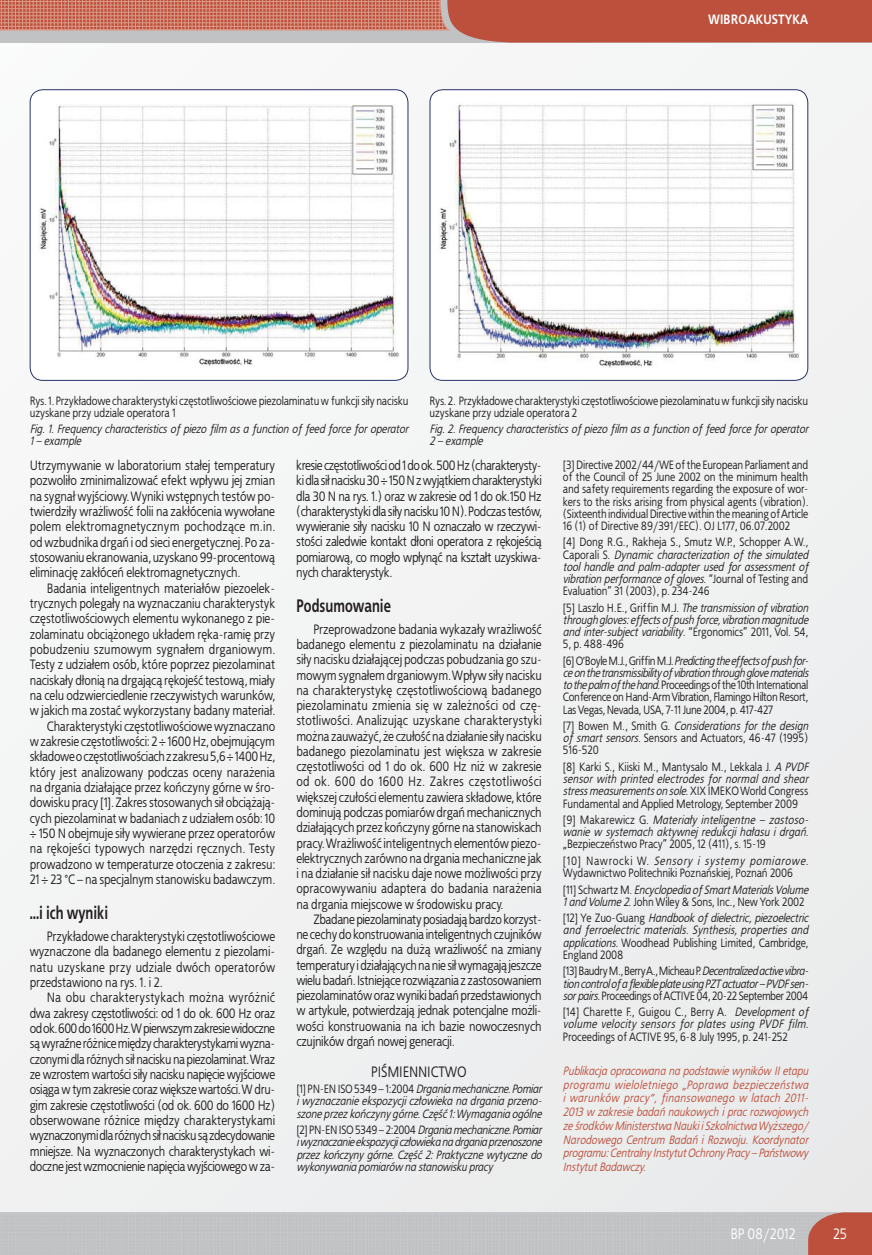
<style>
.page{position:relative;width:872px;height:1255px;background:#fff}
.page>*{position:absolute;margin:0;border:0;box-sizing:border-box;transform-origin:0 0}
.t1{font:700 18px "EFN Bureau";color:#231f20;scale:.85 1}
.t2{font:15px "EFN Bureau";color:#231f20}
.t3{font:15px "EFN Bureau";color:#fff}
.t4{font:13.5px/15.3px "EFN Bureau";color:#231f20;text-align:justify}
.t5{font:700 13.5px "EFN Bureau";color:#fff}
.t6{font:12px/12.1px "EFN Bureau";color:#231f20;text-align:justify}
.t7{font:italic 12px/12.1px "EFN Bureau";color:#231f20;text-align:justify}
.t8{font:italic 12px/13.6px "EFN Bureau";letter-spacing:-.005em;color:#bc503c;text-align:justify}
.s1{font-style:normal}
.s2{font-style:italic}
</style>
<div class="page">
<div style="left:0;top:0;width:872px;height:1254px;background:#f1f1f2"></div>
<div style="left:30px;top:90px;width:378px;height:290px;background:#fff;border-radius:13px"></div>
<div style="left:30px;top:89px;width:378px;height:292px;border:1px solid #273367;border-radius:13px"></div>
<div style="left:430px;top:90px;width:377px;height:290px;background:#fff;border-radius:13px"></div>
<div style="left:429px;top:89px;width:379px;height:292px;border:1px solid #273367;border-radius:13px"></div>
<img style="left:38px;top:104px;width:361px;height:261px">
<img style="left:438px;top:104px;width:361px;height:263px">
<svg style="left:0;top:0;width:872px;height:43px;background:#c27060"></svg>
<svg style="left:808px;top:1212px;width:64px;height:42px;background:#bc5b49"></svg>
<p class="t5" style="left:708px;top:15px;width:102px">WIBROAKUSTYKA</p>
<p class="t6" style="left:30px;top:395px;width:380px">Rys. 1. Przyk³adowe charakterystyki czêstotliwościowe piezolaminatu w funkcji si³y nacisku uzyskane przy udziale operatora 1</p>
<p class="t7" style="left:30px;top:423px;width:380px">Fig. 1. Frequency characteristics of piezo film as a function of feed force for operator<br>1 – example</p>
<p class="t6" style="left:429px;top:395px;width:380px">Rys. 2. Przyk³adowe charakterystyki czêstotliwościowe piezolaminatu w funkcji si³y nacisku uzyskane przy udziale operatora 2</p>
<p class="t7" style="left:429px;top:423px;width:380px">Fig. 2. Frequency characteristics of piezo film as a function of feed force for operator<br>2 – example</p>
<p class="t4" style="left:30px;top:458px;width:247px">Utrzymywanie w laboratorium sta³ej temperatury pozwoli³o zminimalizowaæ efekt wp³ywu jej zmian na sygna³ wyjściowy. Wyniki wstêpnych testów po&shy;twierdzi³y wra¿liwośæ folii na zak³ócenia wywo³ane polem elektromagnetycznym pochodz¹ce m.in. od wzbudnika drgañ i od sieci energetycznej. Po za&shy;stosowaniu ekranowania, uzyskano 99-procentow¹ eliminacjê zak³óceñ elektromagnetycznych.</p>
<p class="t4" style="left:30px;top:580px;width:247px;text-align:right">Badania inteligentnych materia³ów piezoelek&shy;trycznych polega³y na wyznaczaniu charakterystyk czêstotliwościowych elementu wykonanego z pie&shy;zolaminatu obci¹¿onego uk³adem rêka-ramiê przy pobudzeniu szumowym sygna³em drganiowym.<br>Testy z udzia³em osób, które poprzez piezolaminat naciska³y d³oni¹ na drgaj¹c¹ rêkojeśæ testow¹, mia³y na celu odzwierciedlenie rzeczywistych warunków, w jakich ma zostaæ wykorzystany badany materia³.<br>Charakterystyki czêstotliwościowe wyznaczano<br>w zakresie czêstotliwości: 2 ÷ 1600 Hz, obejmuj¹cym sk³adowe o czêstotliwościach z zakresu 5,6 ÷ 1400 Hz, który jest analizowany podczas oceny nara¿enia na drgania dzia³aj¹ce przez koñczyny górne w śro&shy;dowisku pracy [1]. Zakres stosowanych si³ obci¹¿aj¹- cych piezolaminat w badaniach z udzia³em osób: 10 ÷ 150 N obejmuje si³y wywierane przez operatorów na rêkojeści typowych narzêdzi rêcznych. Testy prowadzono w temperaturze otoczenia z zakresu:<br>21 ÷ 23 °C – na specjalnym stanowisku badawczym.</p>
<h1 class="t1" style="left:30px;top:901px;width:94px">…i ich wyniki</h1>
<p class="t4" style="left:30px;top:929px;width:247px;text-indent:17px">Przyk³adowe charakterystyki czêstotliwościowe wyznaczone dla badanego elementu z piezolami&shy;natu uzyskane przy udziale dwóch operatorów przedstawiono na rys. 1. i 2.</p>
<p class="t4" style="left:30px;top:990px;width:247px;text-indent:17px">Na obu charakterystykach mo¿na wyró¿niæ dwa zakresy czêstotliwości: od 1 do ok. 600 Hz oraz od ok. 600 do 1600 Hz. W pierwszym zakresie widoczne s¹ wyraźne ró¿nice miêdzy charakterystykami wyzna&shy;czonymi dla ró¿nych si³ nacisku na piezolaminat. Wraz ze wzrostem wartości si³y nacisku napiêcie wyjściowe osi¹ga w tym zakresie coraz wiêksze wartości. W dru&shy;gim zakresie czêstotliwości (od ok. 600 do 1600 Hz) obserwowane ró¿nice miêdzy charakterystykami wyznaczonymi dla ró¿nych si³ nacisku s¹ zdecydowanie mniejsze. Na wyznaczonych charakterystykach wi&shy;doczne jest wzmocnienie napiêcia wyjściowego w za-</p>
<p class="t4" style="left:296px;top:458px;width:247px">kresie czêstotliwości od 1 do ok. 500 Hz (charakterysty&shy;ki dla si³ nacisku 30 ÷ 150 N z wyj¹tkiem charakterystyki dla 30 N na rys. 1.) oraz w zakresie od 1 do ok.150 Hz (charakterystyki dla si³y nacisku 10 N). Podczas testów, wywieranie si³y nacisku 10 N oznacza³o w rzeczywi&shy;stości zaledwie kontakt d³oni operatora z rêkojeści¹ pomiarow¹, co mog³o wp³yn¹æ na kszta³t uzyskiwa&shy;nych charakterystyk.</p>
<h1 class="t1" style="left:296px;top:594px;width:113px">Podsumowanie</h1>
<p class="t4" style="left:296px;top:622px;width:247px;text-indent:17px">Przeprowadzone badania wykaza³y wra¿liwośæ badanego elementu z piezolaminatu na dzia³anie si³y nacisku dzia³aj¹cej podczas pobudzania go szu&shy;mowym sygna³em drganiowym. Wp³yw si³y nacisku na charakterystykê czêstotliwościow¹ badanego piezolaminatu zmienia siê w zale¿ności od czê&shy;stotliwości. Analizuj¹c uzyskane charakterystyki mo¿na zauwa¿yæ, ¿e czu³ośæ na dzia³anie si³y nacisku badanego piezolaminatu jest wiêksza w zakresie czêstotliwości od 1 do ok. 600 Hz ni¿ w zakresie od ok. 600 do 1600 Hz. Zakres czêstotliwości wiêkszej czu³ości elementu zawiera sk³adowe, które dominuj¹ podczas pomiarów drgañ mechanicznych dzia³aj¹cych przez koñczyny górne na stanowiskach pracy. Wra¿liwośæ inteligentnych elementów piezo&shy;elektrycznych zarówno na drgania mechaniczne jak i na dzia³anie si³ nacisku daje nowe mo¿liwości przy opracowywaniu adaptera do badania nara¿enia na drgania miejscowe w środowisku pracy.</p>
<p class="t4" style="left:296px;top:911px;width:247px;text-indent:17px">Zbadane piezolaminaty posiadaj¹ bardzo korzyst&shy;ne cechy do konstruowania inteligentnych czujników drgañ. Ze wzglêdu na du¿¹ wra¿liwośæ na zmiany temperatury i dzia³aj¹cych na nie si³ wymagaj¹ jeszcze wielu badañ. Istniej¹ce rozwi¹zania z zastosowaniem piezolaminatów oraz wyniki badañ przedstawionych w artykule, potwierdzaj¹ jednak potencjalne mo¿li&shy;wości konstruowania na ich bazie nowoczesnych czujników drgañ nowej generacji.</p>
<p class="t2" style="left:371px;top:1062px;width:97px">PIŚMIENNICTWO</p>
<p class="t7" style="left:296px;top:1083px;width:247px"><span class="s1">[1] PN-EN ISO 5349 – 1:2004</span> Drgania mechaniczne. Pomiar i wyznaczanie ekspozycji cz³owieka na drgania przeno&shy;szone przez koñczyny górne. Czêśæ 1: Wymagania ogólne</p>
<p class="t7" style="left:296px;top:1124px;width:247px"><span class="s1">[2] PN-EN ISO 5349 – 2:2004</span> Drgania mechaniczne. Pomiar i wyznaczanie ekspozycji cz³owieka na drgania przenoszone przez koñczyny górne. Czêśæ 2: Praktyczne wytyczne do wykonywania pomiarów na stanowisku pracy</p>
<p class="t6" style="left:563px;top:459px;width:247px">[3] Directive 2002/44/WE of the European Parliament and of the Council of 25 June 2002 on the minimum health and safety requirements regarding the exposure of wor&shy;kers to the risks arising from physical agents (vibration). (Sixteenth individual Directive within the meaning of Article 16 (1) of Directive 89/391/EEC). OJ L177, 06.07.2002</p>
<p class="t7" style="left:563px;top:536px;width:247px"><span class="s1">[4] Dong R.G., Rakheja S., Smutz W.P., Schopper A.W., Caporali S.</span> Dynamic characterization of the simulated tool handle and palm-adapter used for assessment of vibration performance of gloves<span class="s1">. “Journal of Testing and Evaluation” 31 (2003), p. 234-246</span></p>
<p class="t7" style="left:563px;top:601px;width:247px"><span class="s1">[5] Laszlo H.E., Griffin M.J.</span> The transmission of vibration through gloves: effects of push force, vibration magnitude and inter-subject variability<span class="s1">. “Ergonomics” 2011, Vol. 54, 5, p. 488-496</span></p>
<p class="t6" style="left:563px;top:655px;width:247px">[6] O’Boyle M.J., Griffin M.J. <span class="s2">Predicting the effects of push for&shy;ce on the transmissibility of vibration through glove materials to the palm of the hand</span>. Proceedings of the 10th International Conference on Hand-Arm Vibration, Flamingo Hilton Resort, Las Vegas, Nevada, USA, 7-11 June 2004, p. 417-427</p>
<p class="t6" style="left:563px;top:720px;width:247px">[7] Bowen M., Smith G. <span class="s2">Considerations for the design of smart sensors</span>. Sensors and Actuators, 46-47 (1995)<br>516-520</p>
<p class="t6" style="left:563px;top:761px;width:247px">[8] Karki S., Kiiski M., Mantysalo M., Lekkala J. <span class="s2">A PVDF sensor with printed electrodes for normal and shear stress measurements on sole.</span> XIX IMEKO World Congress Fundamental and Applied Metrology, September 2009</p>
<p class="t7" style="left:563px;top:814px;width:247px"><span class="s1">[9] Makarewicz G.</span> Materia³y inteligentne – zastoso&shy;wanie w systemach aktywnej redukcji ha³asu i drgañ<span class="s1">. „Bezpieczeñstwo Pracy” 2005, 12 (411), s. 15-19</span></p>
<p class="t6" style="left:563px;top:855px;width:247px">[10] Nawrocki W. <span class="s2">Sensory i systemy pomiarowe</span>.<br>Wydawnictwo Politechniki Poznañskiej, Poznañ 2006</p>
<p class="t6" style="left:563px;top:883px;width:247px">[11] Schwartz M. <span class="s2">Encyclopedia of Smart Materials Volume<br>1 and Volume 2</span>. John Wiley &amp; Sons, Inc., New York 2002</p>
<p class="t7" style="left:563px;top:912px;width:247px"><span class="s1">[12] Ye Zuo-Guang</span> Handbook of dielectric, piezoelectric and ferroelectric materials. Synthesis, properties and applications. <span class="s1">Woodhead Publishing Limited, Cambridge, England 2008</span></p>
<p class="t7" style="left:563px;top:965px;width:247px"><span class="s1">[13] Baudry M., Berry A., Micheau P.</span> Decentralized active vibra&shy;tion control of a flexible plate using PZT actuator – PVDF sen&shy;sor pairs<span class="s1">. Proceedings of ACTIVE 04, 20-22 September 2004</span></p>
<p class="t6" style="left:563px;top:1006px;width:247px">[14] Charette F., Guigou C., Berry A. <span class="s2">Development of volume velocity sensors for plates using PVDF film</span>.<br>Proceedings of ACTIVE 95, 6-8 July 1995, p. 241-252</p>
<p class="t8" style="left:563px;top:1064px;width:247px">Publikacja opracowana na podstawie wyników II etapu programu wieloletniego „Poprawa bezpieczeñstwa i warunków pracy”, finansowanego w latach 2011- 2013 w zakresie badañ naukowych i prac rozwojowych ze środków Ministerstwa Nauki i Szkolnictwa Wy¿szego/ Narodowego Centrum Badañ i Rozwoju. Koordynator programu: Centralny Instytut Ochrony Pracy – Pañstwowy Instytut Badawczy.</p>
<p class="t3" style="left:730px;top:1225px;width:66px">BP 08/2012</p>
<p class="t3" style="left:833px;top:1225px;width:15px">25</p>
</div>
